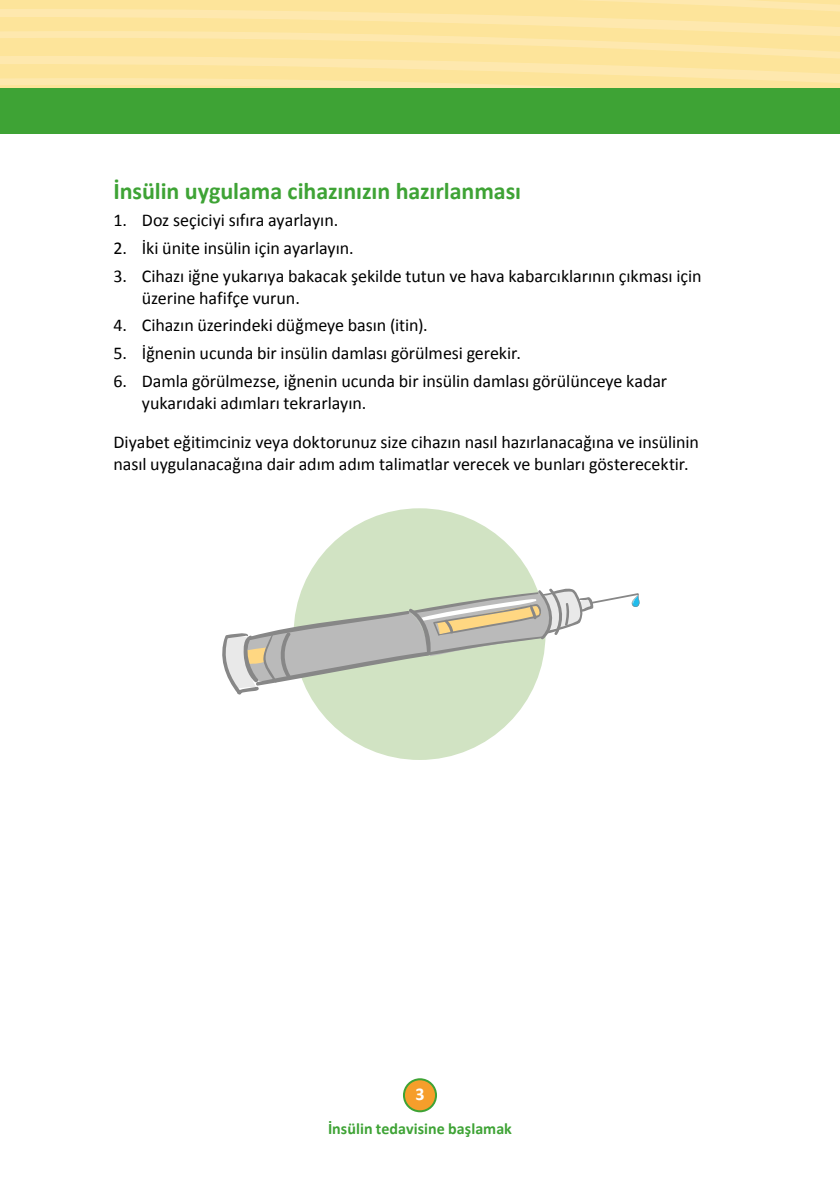
<style>
.page{position:relative;width:840px;height:1191px;background:#fff}
.page>*{position:absolute;margin:0;border:0;box-sizing:border-box;transform-origin:0 0}
.t1{font:700 24px "Calibri";letter-spacing:-.005em;color:#3ea335}
.t2{font:18px/22px "Calibri";letter-spacing:-.005em;color:#000}
.t3{font:700 18px "Calibri";color:#fff}
.t4{font:700 16px "Calibri";color:#3ea335}
</style>
<div class="page">
<svg style="left:0;top:0;width:839px;height:9px;background:#fde49d"></svg>
<svg style="left:0;top:9px;width:839px;height:22px;background:#fde5a1"></svg>
<svg style="left:0;top:31px;width:839px;height:25px;background:#fde59f"></svg>
<svg style="left:0;top:56px;width:839px;height:22px;background:#fde5a1"></svg>
<svg style="left:0;top:78px;width:839px;height:10px;background:#fde5a2"></svg>
<div style="left:0;top:88px;width:839px;height:46px;background:#3ea335"></div>
<div style="left:404px;top:1079px;width:32px;height:32px;background:#f69e2b;border-radius:50%"></div>
<div style="left:403px;top:1078px;width:34px;height:34px;border:2px solid #3ea335;border-radius:50%"></div>
<div style="left:293px;top:508px;width:252px;height:252px;background:#d1e3c3;border-radius:50%"></div>
<svg style="left:222px;top:587px;width:418px;height:108px"></svg>
<h1 class="t1" style="left:113px;top:175px;width:409px">İnsülin uygulama cihazınızın hazırlanması</h1>
<p class="t2" style="left:113px;top:209px;width:226px">1. Doz seçiciyi sıfıra ayarlayın.</p>
<p class="t2" style="left:113px;top:237px;width:241px">2. İki ünite insülin için ayarlayın.</p>
<p class="t2" style="left:142px;top:265px;width:561px;text-indent:-28px">3. Cihazı iğne yukarıya bakacak şekilde tutun ve hava kabarcıklarının çıkması için üzerine hafifçe vurun.</p>
<p class="t2" style="left:113px;top:314px;width:315px">4. Cihazın üzerindeki düğmeye basın (itin).</p>
<p class="t2" style="left:113px;top:342px;width:408px">5. İğnenin ucunda bir insülin damlası görülmesi gerekir.</p>
<p class="t2" style="left:142px;top:370px;width:526px;text-indent:-28px">6. Damla görülmezse, iğnenin ucunda bir insülin damlası görülünceye kadar yukarıdaki adımları tekrarlayın.</p>
<p class="t2" style="left:113px;top:431px;width:586px">Diyabet eğitimciniz veya doktorunuz size cihazın nasıl hazırlanacağına ve insülinin nasıl uygulanacağına dair adım adım talimatlar verecek ve bunları gösterecektir.</p>
<p class="t3" style="left:415px;top:1082px;width:11px">3</p>
<p class="t4" style="left:328px;top:1118px;width:185px">İnsülin tedavisine başlamak</p>
</div>
